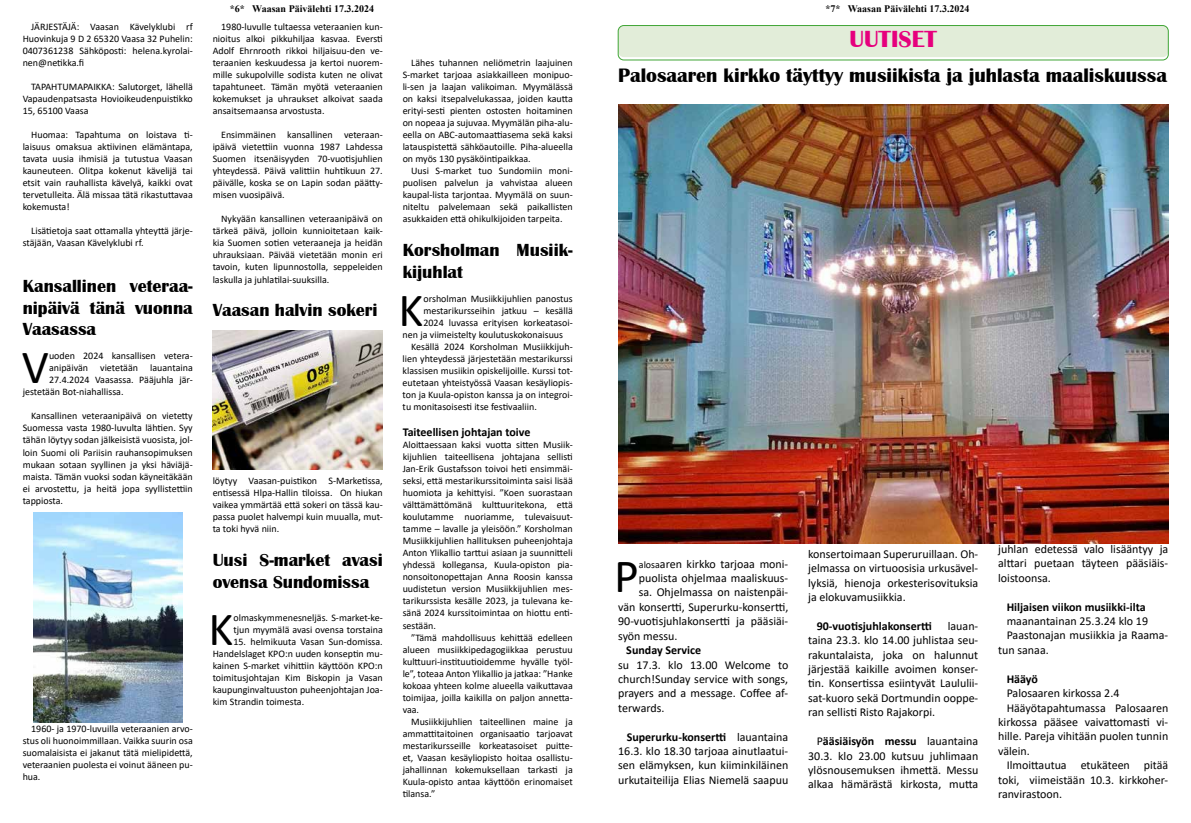
<style>
.page{position:relative;width:1191px;height:823px;background:#fff}
.page>*{position:absolute;margin:0;border:0;box-sizing:border-box;transform-origin:0 0}
.t1{font:47.8px "Calibri";color:#000}
.t2{font:700 24px "Britannic";color:#e6007d}
.t3{font:700 20px "Britannic";color:#000}
.t4{font:700 18px/21.6px "Britannic";color:#000}
.t5{font:12px/14.4px "Calibri";color:#000;text-align:justify}
.t6{font:700 12px "Calibri";color:#000}
.t7{font:10px/12px "Calibri";color:#000;text-align:justify}
.t8{font:700 10px "Times New Roman";color:#000}
.s1{font-size:10px}
.s2{font-weight:700}
</style>
<div class="page">
<div style="left:618px;top:26px;width:550px;height:31px;background:#e2edd9;border-radius:6px"></div>
<div style="left:617px;top:25px;width:551px;height:35px;border:1px solid #3fa535;border-radius:6px"></div>
<img style="left:618px;top:104px;width:550px;height:439px">
<img style="left:33px;top:512px;width:149px;height:209px">
<img style="left:213px;top:330px;width:170px;height:139px">
<p class="t7" style="left:23px;top:21px;width:172px;text-indent:8px">JÄRJESTÄJÄ: Vaasan Kävelyklubi rf Huovinkuja 9 D 2 65320 Vaasa 32 Puhelin:<br>0407361238 Sähköposti: helena.kyrolai&shy;nen@netikka.fi</p>
<p class="t7" style="left:23px;top:81px;width:172px;text-indent:8px">TAPAHTUMAPAIKKA: Salutorget, lähellä Vapaudenpatsasta Hovioikeudenpuistikko 15, 65100 Vaasa</p>
<p class="t7" style="left:23px;top:129px;width:172px;text-indent:8px">Huomaa: Tapahtuma on loistava ti&shy;laisuus omaksua aktiivinen elämäntapa, tavata uusia ihmisiä ja tutustua Vaasan kauneuteen. Olitpa kokenut kävelijä tai etsit vain rauhallista kävelyä, kaikki ovat tervetulleita. Älä missaa tätä rikastuttavaa kokemusta!</p>
<p class="t7" style="left:23px;top:225px;width:172px;text-indent:8px">Lisätietoja saat ottamalla yhteyttä järje&shy;stäjään, Vaasan Kävelyklubi rf.</p>
<h3 class="t4" style="left:23px;top:275px;width:172px;text-align:justify">Kansallinen veteraa&shy;nipäivä tänä vuonna Vaasassa</h3>
<h1 class="t1" style="left:22px;top:334px;width:29px">V</h1>
<p class="t7" style="left:49px;top:349px;width:145px">uoden 2024 kansallisen vetera-</p>
<p class="t7" style="left:49px;top:361px;width:145px">anipäivän vietetään lauantaina</p>
<p class="t7" style="left:49px;top:373px;width:145px">27.4.2024 Vaasassa. Pääjuhla jär-</p>
<p class="t7" style="left:23px;top:385px;width:102px">jestetään Bot-niahallissa.</p>
<p class="t7" style="left:23px;top:409px;width:172px;text-indent:8px">Kansallinen veteraanipäivä on vietetty Suomessa vasta 1980-luvulta lähtien. Syy tähän löytyy sodan jälkeisistä vuosista, jol&shy;loin Suomi oli Pariisin rauhansopimuksen mukaan sotaan syyllinen ja yksi häviäjä&shy;maista. Tämän vuoksi sodan käyneitäkään ei arvostettu, ja heitä jopa syyllistettiin tappiosta.</p>
<p class="t7" style="left:23px;top:721px;width:172px;text-indent:8px">1960- ja 1970-luvuilla veteraanien arvo&shy;stus oli huonoimmillaan. Vaikka suurin osa suomalaisista ei jakanut tätä mielipidettä, veteraanien puolesta ei voinut ääneen pu&shy;hua.</p>
<p class="t8" style="left:230px;top:2px;width:145px">*6* Waasan Päivälehti 17.3.2024</p>
<p class="t8" style="left:825px;top:2px;width:145px">*7* Waasan Päivälehti 17.3.2024</p>
<p class="t7" style="left:213px;top:21px;width:172px;text-indent:9px">1980-luvulle tultaessa veteraanien kun&shy;nioitus alkoi pikkuhiljaa kasvaa. Eversti Adolf Ehrnrooth rikkoi hiljaisuu-den ve&shy;teraanien keskuudessa ja kertoi nuorem&shy;mille sukupolville sodista kuten ne olivat tapahtuneet. Tämän myötä veteraanien kokemukset ja uhraukset alkoivat saada ansaitsemaansa arvostusta.</p>
<p class="t7" style="left:213px;top:129px;width:172px;text-indent:8px">Ensimmäinen kansallinen veteraan&shy;ipäivä vietettiin vuonna 1987 Lahdessa Suomen itsenäisyyden 70-vuotisjuhlien yhteydessä. Päivä valittiin huhtikuun 27. päivälle, koska se on Lapin sodan päätty&shy;misen vuosipäivä.</p>
<p class="t7" style="left:213px;top:213px;width:172px;text-indent:8px">Nykyään kansallinen veteraanipäivä on tärkeä päivä, jolloin kunnioitetaan kaik&shy;kia Suomen sotien veteraaneja ja heidän uhrauksiaan. Päivää vietetään monin eri tavoin, kuten lipunnostolla, seppeleiden laskulla ja juhlatilai-suuksilla.</p>
<h3 class="t4" style="left:213px;top:299px;width:166px">Vaasan halvin sokeri</h3>
<p class="t7" style="left:213px;top:474px;width:172px">löytyy Vaasan-puistikon S-Marketissa, entisessä Hlpa-Hallin tiloissa. On hiukan vaikea ymmärtää että sokeri on tässä kau&shy;passa puolet halvempi kuin muualla, mut&shy;ta toki hyvä niin.</p>
<h3 class="t4" style="left:213px;top:549px;width:172px">Uusi S-market avasi ovensa Sundomissa</h3>
<h1 class="t1" style="left:209px;top:596px;width:26px">K</h1>
<p class="t7" style="left:233px;top:611px;width:151px">olmaskymmenesneljäs. S-market-ke&shy;tjun myymälä avasi ovensa torstaina</p>
<p class="t7" style="left:213px;top:635px;width:172px;text-indent:21px">15. helmikuuta Vasan Sun-domissa.<br>Handelslaget KPO:n uuden konseptin mu&shy;kainen S-market vihittiin käyttöön KPO:n toimitusjohtajan Kim Biskopin ja Vasan kaupunginvaltuuston puheenjohtajan Joa&shy;kim Strandin toimesta.</p>
<p class="t7" style="left:403px;top:57px;width:172px;text-indent:9px">Lähes tuhannen neliömetrin laajuinen S-market tarjoaa asiakkailleen monipuo&shy;li-sen ja laajan valikoiman. Myymälässä on kaksi itsepalvelukassaa, joiden kautta erityi-sesti pienten ostosten hoitaminen on nopeaa ja sujuvaa. Myymälän piha-alu&shy;eella on ABC-automaattiasema sekä kaksi latauspistettä sähköautoille. Piha-alueella on myös 130 pysäköintipaikkaa.</p>
<p class="t7" style="left:403px;top:165px;width:172px;text-indent:9px">Uusi S-market tuo Sundomiin moni&shy;puolisen palvelun ja vahvistaa alueen kaupal-lista tarjontaa. Myymälä on suun&shy;niteltu palvelemaan sekä paikallisten asukkaiden että ohikulkijoiden tarpeita.</p>
<h3 class="t4" style="left:403px;top:239px;width:172px">Korsholman Musiik&shy;kijuhlat</h3>
<h1 class="t1" style="left:399px;top:276px;width:26px">K</h1>
<p class="t7" style="left:423px;top:292px;width:151px">orsholman Musiikkijuhlien panostus</p>
<p class="t7" style="left:423px;top:304px;width:151px">mestarikursseihin jatkuu – kesällä</p>
<p class="t7" style="left:423px;top:316px;width:151px">2024 luvassa erityisen korkeatasoi-</p>
<p class="t7" style="left:403px;top:328px;width:162px">nen ja viimeistelty koulutuskokonaisuus</p>
<p class="t7" style="left:411px;top:340px;width:163px">Kesällä 2024 Korsholman Musiikkijuh-</p>
<p class="t7" style="left:403px;top:352px;width:172px">lien yhteydessä järjestetään mestarikurssi</p>
<p class="t7" style="left:403px;top:364px;width:172px">klassisen musiikin opiskelijoille. Kurssi tot-</p>
<p class="t7" style="left:403px;top:376px;width:172px">eutetaan yhteistyössä Vaasan kesäyliopis-</p>
<p class="t7" style="left:403px;top:388px;width:172px">ton ja Kuula-opiston kanssa ja on integroi-</p>
<p class="t7" style="left:403px;top:400px;width:136px">tu monitasoisesti itse festivaaliin.</p>
<p class="t6" style="left:403px;top:423px;width:129px">Taiteellisen johtajan toive</p>
<p class="t7" style="left:403px;top:438px;width:172px">Aloittaessaan kaksi vuotta sitten Musiik&shy;kijuhlien taiteellisena johtajana sellisti Jan-Erik Gustafsson toivoi heti ensimmäi&shy;seksi, että mestarikurssitoiminta saisi lisää huomiota ja kehittyisi. ”Koen suorastaan välttämättömänä kulttuuritekona, että koulutamme nuoriamme, tulevaisuut&shy;tamme – lavalle ja yleisöön.” Korsholman Musiikkijuhlien hallituksen puheenjohtaja Anton Ylikallio tarttui asiaan ja suunnitteli yhdessä kollegansa, Kuula-opiston pia&shy;nonsoitonopettajan Anna Roosin kanssa uudistetun version Musiikkijuhlien mes&shy;tarikurssista kesälle 2023, ja tulevana ke&shy;sänä 2024 kurssitoimintaa on hiottu enti&shy;sestään.</p>
<p class="t7" style="left:403px;top:630px;width:172px;text-indent:8px">”Tämä mahdollisuus kehittää edelleen alueen musiikkipedagogiikkaa perustuu kulttuuri-instituutioidemme hyvälle työl&shy;le”, toteaa Anton Ylikallio ja jatkaa: ”Hanke kokoaa yhteen kolme alueella vaikuttavaa toimijaa, joilla kaikilla on paljon annetta&shy;vaa.</p>
<p class="t7" style="left:403px;top:714px;width:172px;text-indent:8px">Musiikkijuhlien taiteellinen maine ja ammattitaitoinen organisaatio tarjoavat mestarikursseille korkeatasoiset puitte&shy;et, Vaasan kesäyliopisto hoitaa osallistu&shy;jahallinnan kokemuksellaan tarkasti ja Kuula-opisto antaa käyttöön erinomaiset tilansa.”</p>
<h2 class="t2" style="left:849px;top:26px;width:89px">UUTISET</h2>
<h3 class="t3" style="left:618px;top:64px;width:550px">Palosaaren kirkko täyttyy musiikista ja juhlasta maaliskuussa</h3>
<h1 class="t1" style="left:614px;top:542px;width:26px">P</h1>
<p class="t5" style="left:639px;top:555px;width:151px"><span class="s1">alosa</span>aren kirkko tarjoaa moni-</p>
<p class="t5" style="left:639px;top:570px;width:151px">puolista ohjelmaa maaliskuus-</p>
<p class="t5" style="left:639px;top:584px;width:151px">sa. Ohjelmassa on naistenpäi-</p>
<p class="t5" style="left:618px;top:599px;width:172px">vän konsertti, Superurku-konsertti,</p>
<p class="t5" style="left:618px;top:613px;width:172px">90-vuotisjuhlakonsertti ja pääsiäi-</p>
<p class="t5" style="left:618px;top:627px;width:61px">syön messu.</p>
<p class="t6" style="left:626px;top:641px;width:76px">Sunday Service</p>
<p class="t5" style="left:618px;top:656px;width:172px">su 17.3. klo 13.00 Welcome to church!Sunday service with songs, prayers and a message. Coffee af&shy;terwards.</p>
<p class="t5" style="left:618px;top:728px;width:172px;text-indent:9px"><span class="s2">Superurku-konsertti</span> lauantaina 16.3. klo 18.30 tarjoaa ainutlaatui&shy;sen elämyksen, kun kiiminkiläinen urkutaiteilija Elias Niemelä saapuu</p>
<p class="t5" style="left:808px;top:546px;width:172px">konsertoimaan Superuruillaan. Oh&shy;jelmassa on virtuoosisia urkusävel&shy;lyksiä, hienoja orkesterisovituksia ja elokuvamusiikkia.</p>
<p class="t6" style="left:816px;top:617px;width:117px">90-vuotisjuhlakonsertti</p>
<p class="t5" style="left:808px;top:618px;width:172px;text-indent:140px">lauan&shy;taina 23.3. klo 14.00 juhlistaa seu&shy;rakuntalaista, joka on halunnut järjestää kaikille avoimen konser&shy;tin. Konsertissa esiintyvät Laululii&shy;sat-kuoro sekä Dortmundin ooppe&shy;ran sellisti Risto Rajakorpi.</p>
<p class="t5" style="left:808px;top:733px;width:172px;text-indent:9px">P<span class="s2">ääsiäisyön messu</span> lauantaina 30.3. klo 23.00 kutsuu juhlimaan ylösnousemuksen ihmettä. Messu alkaa hämärästä kirkosta, mutta</p>
<p class="t5" style="left:998px;top:541px;width:172px">juhlan edetessä valo lisääntyy ja alttari puetaan täyteen pääsiäis&shy;loistoonsa.</p>
<p class="t6" style="left:1006px;top:597px;width:140px">Hiljaisen viikon musiikki-ilta</p>
<p class="t5" style="left:1006px;top:613px;width:143px">maanantainan 25.3.24 klo 19</p>
<p class="t5" style="left:1006px;top:627px;width:163px">Paastonajan musiikkia ja Raama-</p>
<p class="t5" style="left:998px;top:642px;width:52px">tun sanaa.</p>
<p class="t6" style="left:1006px;top:669px;width:33px">Hääyö</p>
<p class="t5" style="left:1006px;top:685px;width:114px">Palosaaren kirkossa 2.4</p>
<p class="t5" style="left:1006px;top:699px;width:163px">Hääyötapahtumassa Palosaaren</p>
<p class="t5" style="left:998px;top:714px;width:172px">kirkossa pääsee vaivattomasti vi-</p>
<p class="t5" style="left:998px;top:728px;width:172px">hille. Pareja vihitään puolen tunnin</p>
<p class="t5" style="left:998px;top:742px;width:33px">välein.</p>
<p class="t5" style="left:1006px;top:757px;width:163px">Ilmoittautua etukäteen pitää</p>
<p class="t5" style="left:998px;top:771px;width:172px">toki, viimeistään 10.3. kirkkoher-</p>
<p class="t5" style="left:998px;top:786px;width:66px">ranvirastoon.</p>
</div>
